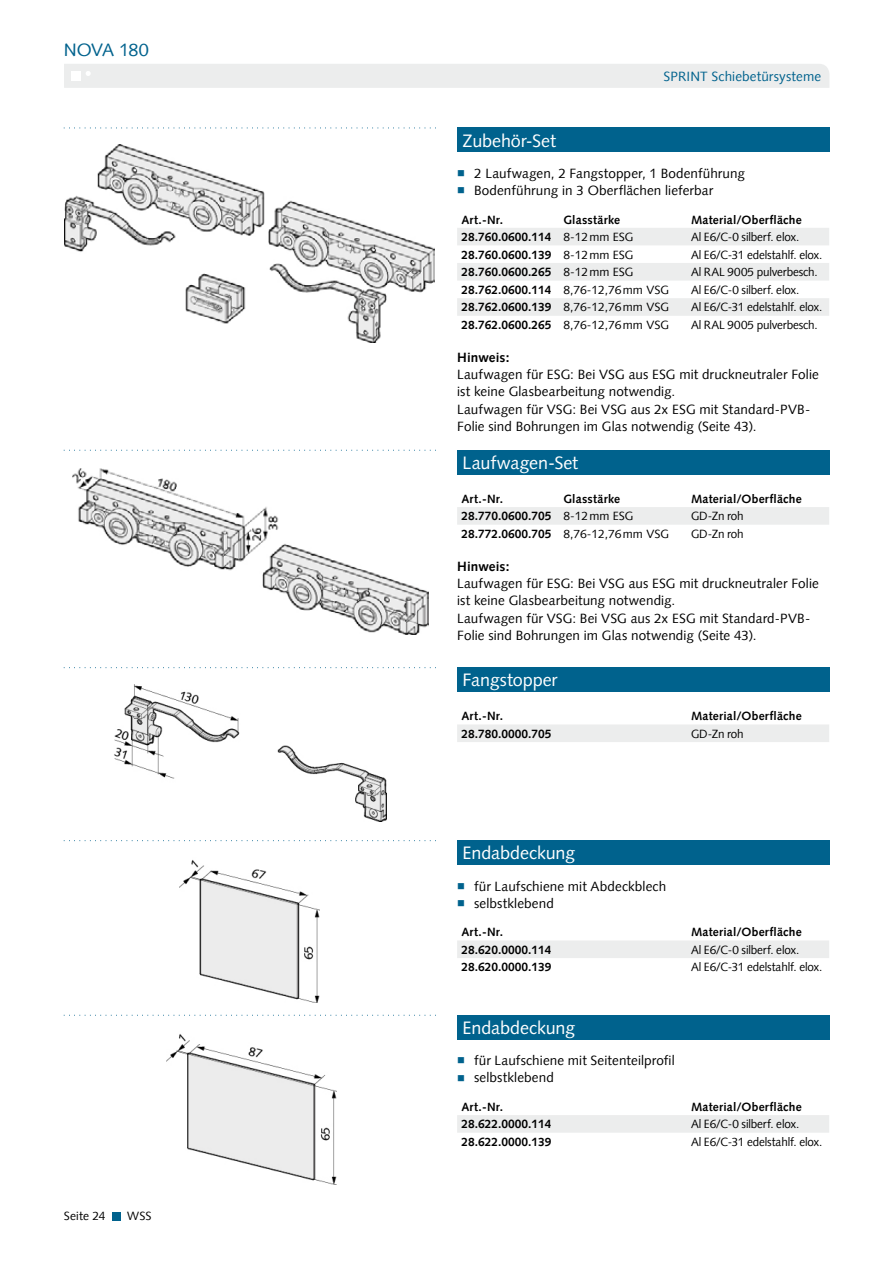
<style>
.page{position:relative;width:893px;height:1263px;background:#fff}
.page>*{position:absolute;margin:0;border:0;box-sizing:border-box;transform-origin:0 0}
.t1{font:18px "Syntax";letter-spacing:-.01em;color:#fff}
.t2{font:18px "Syntax Com";letter-spacing:-.025em;color:#00628d}
.t3{font:13.5px/17.2px "Syntax Com";letter-spacing:.005em;color:#000}
.t4{font:13.5px "Syntax Com";letter-spacing:.01em;color:#00628d}
.t5{font:700 13.5px "Syntax Com";letter-spacing:.005em;color:#000}
.t6{font:700 12px "Syntax Com";letter-spacing:.01em;color:#000}
.t7{font:12px "Syntax Com";letter-spacing:-.01em;color:#000}
.s1{font-weight:400}
</style>
<div class="page">
<div style="left:112px;top:1212px;width:9px;height:8px;background:#00628d"></div>
<div style="left:64px;top:64px;width:765px;height:24px;background:#eceded"></div>
<div style="left:71px;top:71px;width:9px;height:9px;background:#fff"></div>
<svg style="left:64px;top:128px;width:372px;height:1px"></svg>
<div style="left:457px;top:128px;width:372px;height:24px;background:#00628d"></div>
<svg style="left:457px;top:228px;width:372px;height:88px"></svg>
<img style="left:65px;top:145px;width:370px;height:197px">
<svg style="left:64px;top:667px;width:372px;height:1px"></svg>
<div style="left:457px;top:667px;width:372px;height:25px;background:#00628d"></div>
<div style="left:457px;top:725px;width:372px;height:17px;background:#eceded"></div>
<img style="left:114px;top:684px;width:272px;height:137px">
<svg style="left:64px;top:450px;width:372px;height:1px"></svg>
<div style="left:457px;top:450px;width:372px;height:24px;background:#00628d"></div>
<div style="left:457px;top:507px;width:372px;height:18px;background:#eceded"></div>
<img style="left:72px;top:468px;width:357px;height:166px">
<svg style="left:64px;top:840px;width:372px;height:1px"></svg>
<div style="left:457px;top:840px;width:372px;height:25px;background:#00628d"></div>
<div style="left:457px;top:941px;width:372px;height:17px;background:#eceded"></div>
<img style="left:180px;top:860px;width:140px;height:143px">
<svg style="left:64px;top:1015px;width:372px;height:1px"></svg>
<div style="left:457px;top:1015px;width:372px;height:24px;background:#00628d"></div>
<div style="left:457px;top:1115px;width:372px;height:18px;background:#eceded"></div>
<img style="left:166px;top:1034px;width:171px;height:151px">
<h1 class="t2" style="left:64px;top:39px;width:86px">NOVA 180</h1>
<p class="t7" style="left:64px;top:1209px;width:43px">Seite 24</p>
<p class="t7" style="left:127px;top:1209px;width:26px">WSS</p>
<p class="t4" style="left:664px;top:68px;width:159px">SPRINT Schiebetürsysteme</p>
<h1 class="t1" style="left:463px;top:130px;width:95px">Zubehör-Set</h1>
<p class="t3" style="left:474px;top:165px;width:272px">2 Laufwagen, 2 Fangstopper, 1 Bodenführung<br>Bodenführung in 3 Oberflächen lieferbar</p>
<p class="t6" style="left:461px;top:212px;width:43px">Art.-Nr.</p>
<p class="t6" style="left:563px;top:212px;width:58px">Glasstärke</p>
<p class="t6" style="left:691px;top:212px;width:112px">Material/Oberfläche</p>
<p class="t6" style="left:461px;top:230px;width:174px">28.760.0600.114 <span class="s1">8-12mm ESG</span></p>
<p class="t7" style="left:691px;top:230px;width:110px">Al E6/C-0 silberf. elox.</p>
<p class="t6" style="left:461px;top:247px;width:174px">28.760.0600.139 <span class="s1">8-12mm ESG</span></p>
<p class="t7" style="left:691px;top:247px;width:133px">Al E6/C-31 edelstahlf. elox.</p>
<p class="t6" style="left:461px;top:265px;width:174px">28.760.0600.265 <span class="s1">8-12mm ESG</span></p>
<p class="t7" style="left:691px;top:265px;width:128px">Al RAL 9005 pulverbesch.</p>
<p class="t6" style="left:461px;top:283px;width:209px">28.762.0600.114 <span class="s1">8,76-12,76mm VSG</span></p>
<p class="t7" style="left:691px;top:283px;width:110px">Al E6/C-0 silberf. elox.</p>
<p class="t6" style="left:461px;top:300px;width:209px">28.762.0600.139 <span class="s1">8,76-12,76mm VSG</span></p>
<p class="t7" style="left:691px;top:300px;width:133px">Al E6/C-31 edelstahlf. elox.</p>
<p class="t6" style="left:461px;top:318px;width:209px">28.762.0600.265 <span class="s1">8,76-12,76mm VSG</span></p>
<p class="t7" style="left:691px;top:318px;width:128px">Al RAL 9005 pulverbesch.</p>
<p class="t5" style="left:457px;top:349px;width:54px">Hinweis:</p>
<p class="t3" style="left:457px;top:366px;width:363px">Laufwagen für ESG: Bei VSG aus ESG mit druckneutraler Folie ist keine Glasbearbeitung notwendig.<br>Laufwagen für VSG: Bei VSG aus 2x ESG mit Standard-PVB-Folie sind Bohrungen im Glas notwendig (Seite 43).</p>
<h1 class="t1" style="left:463px;top:452px;width:117px">Laufwagen-Set</h1>
<p class="t6" style="left:461px;top:492px;width:43px">Art.-Nr.</p>
<p class="t6" style="left:563px;top:492px;width:58px">Glasstärke</p>
<p class="t6" style="left:691px;top:492px;width:112px">Material/Oberfläche</p>
<p class="t6" style="left:461px;top:509px;width:174px">28.770.0600.705 <span class="s1">8-12mm ESG</span></p>
<p class="t7" style="left:691px;top:509px;width:54px">GD-Zn roh</p>
<p class="t6" style="left:461px;top:527px;width:209px">28.772.0600.705 <span class="s1">8,76-12,76mm VSG</span></p>
<p class="t7" style="left:691px;top:527px;width:54px">GD-Zn roh</p>
<p class="t5" style="left:457px;top:558px;width:54px">Hinweis:</p>
<p class="t3" style="left:457px;top:575px;width:363px">Laufwagen für ESG: Bei VSG aus ESG mit druckneutraler Folie ist keine Glasbearbeitung notwendig.<br>Laufwagen für VSG: Bei VSG aus 2x ESG mit Standard-PVB-Folie sind Bohrungen im Glas notwendig (Seite 43).</p>
<h1 class="t1" style="left:463px;top:669px;width:96px">Fangstopper</h1>
<p class="t6" style="left:461px;top:709px;width:43px">Art.-Nr.</p>
<p class="t6" style="left:691px;top:709px;width:112px">Material/Oberfläche</p>
<p class="t6" style="left:461px;top:726px;width:92px">28.780.0000.705</p>
<p class="t7" style="left:691px;top:726px;width:54px">GD-Zn roh</p>
<h1 class="t1" style="left:463px;top:842px;width:114px">Endabdeckung</h1>
<p class="t3" style="left:474px;top:877px;width:194px">für Laufschiene mit Abdeckblech selbstklebend</p>
<p class="t6" style="left:461px;top:925px;width:43px">Art.-Nr.</p>
<p class="t6" style="left:691px;top:925px;width:112px">Material/Oberfläche</p>
<p class="t6" style="left:461px;top:942px;width:92px">28.620.0000.114</p>
<p class="t7" style="left:691px;top:942px;width:110px">Al E6/C-0 silberf. elox.</p>
<p class="t6" style="left:461px;top:960px;width:92px">28.620.0000.139</p>
<p class="t7" style="left:691px;top:960px;width:133px">Al E6/C-31 edelstahlf. elox.</p>
<h1 class="t1" style="left:463px;top:1017px;width:114px">Endabdeckung</h1>
<p class="t3" style="left:474px;top:1052px;width:202px">für Laufschiene mit Seitenteilprofil selbstklebend</p>
<p class="t6" style="left:461px;top:1100px;width:43px">Art.-Nr.</p>
<p class="t6" style="left:691px;top:1100px;width:112px">Material/Oberfläche</p>
<p class="t6" style="left:461px;top:1117px;width:92px">28.622.0000.114</p>
<p class="t7" style="left:691px;top:1117px;width:110px">Al E6/C-0 silberf. elox.</p>
<p class="t6" style="left:461px;top:1135px;width:92px">28.622.0000.139</p>
<p class="t7" style="left:691px;top:1135px;width:133px">Al E6/C-31 edelstahlf. elox.</p>
</div>
